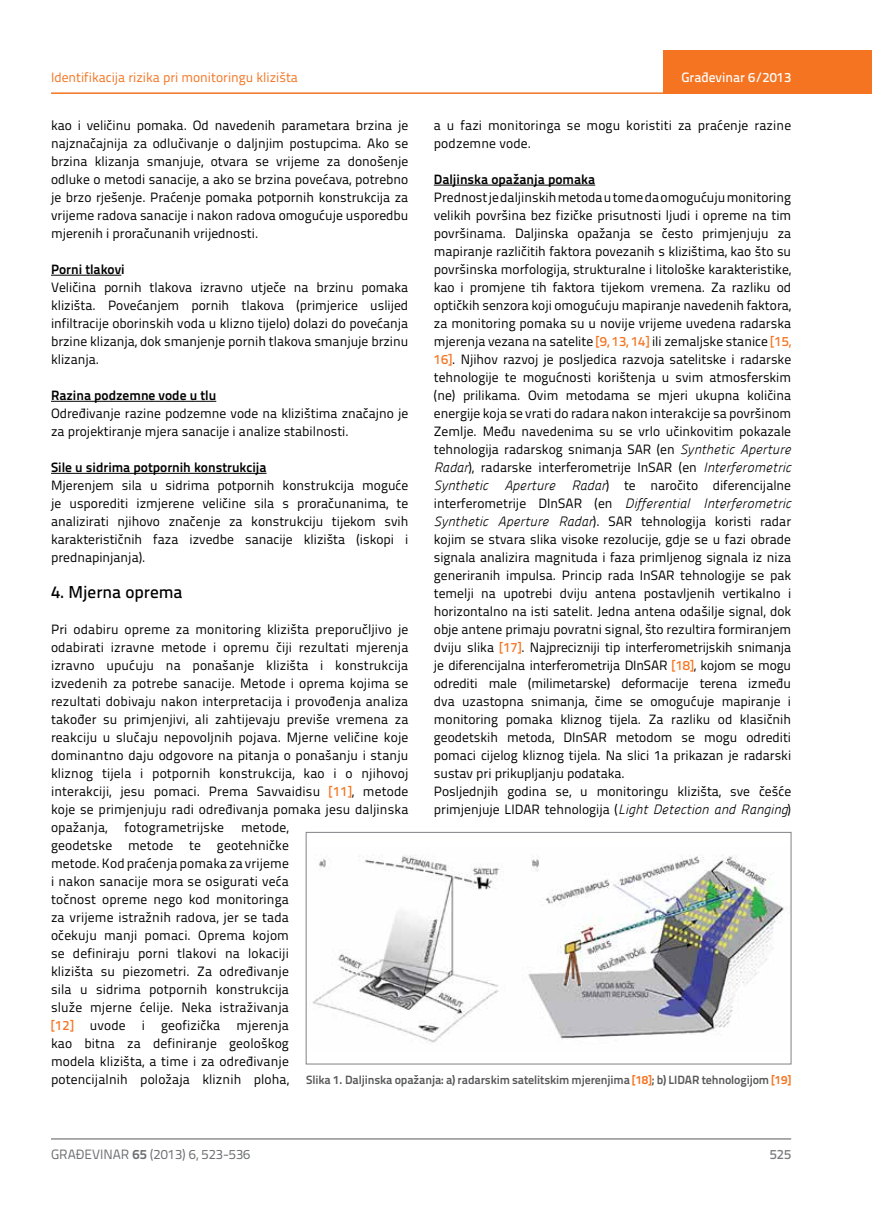
<style>
.page{position:relative;width:872px;height:1212px;background:#fff}
.page>*{position:absolute;margin:0;border:0;box-sizing:border-box;transform-origin:0 0}
.t1{font:500 17.25px "Titillium Text 22 L";color:#000}
.t2{font:13.5px/18px "Titillium Text 22 L";color:#000;text-align:justify}
.t3{font:700 13.5px "Titillium Text 22 L";color:#000}
.t4{font:italic 13.5px "Panefresco 250 wt";color:#000}
.t5{font:13.5px "Titillium Text 22 L";color:#f47421}
.t6{font:13.5px "Titillium Text 22 L";color:#6d6e71}
.t7{font:500 13.5px "Titillium Text 22 L";color:#fff}
.t8{font:500 13.5px "Titillium Text 22 L";color:#797a7d}
.t9{font:700 12px "Titillium Text 22 L";letter-spacing:-.01em;color:#58595b}
.s1{font-weight:500;color:#f47421}
.s2{font-family:"Panefresco 250 wt";font-style:italic}
.s3{font-family:"Titillium Text 22 L";font-style:normal}
.s4{color:#f47421}
.s5{font-weight:700}
</style>
<div class="page">
<hr style="left:51px;top:92px;width:821px;height:2px;background:#f47421">
<div style="left:663px;top:50px;width:209px;height:44px;background:#f47421"></div>
<hr style="left:51px;top:1139px;width:740px;height:1px;background:#58595b">
<hr style="left:51px;top:275px;width:70px;height:1px;background:#000">
<hr style="left:51px;top:401px;width:165px;height:1px;background:#000">
<hr style="left:51px;top:473px;width:215px;height:1px;background:#000">
<hr style="left:434px;top:185px;width:161px;height:1px;background:#000">
<img style="left:312px;top:855px;width:472px;height:188px">
<div style="left:306px;top:832px;width:485px;height:232px;border:1px solid #808285"></div>
<p class="t5" style="left:51px;top:68px;width:248px">Identifikacija rizika pri monitoringu klizišta</p>
<p class="t2" style="left:51px;top:115px;width:359px">kao i veličinu pomaka. Od navedenih parametara brzina je najznačajnija za odlučivanje o daljnjim postupcima. Ako se brzina klizanja smanjuje, otvara se vrijeme za donošenje odluke o metodi sanacije, a ako se brzina povećava, potrebno je brzo rješenje. Praćenje pomaka potpornih konstrukcija za vrijeme radova sanacije i nakon radova omogućuje usporedbu mjerenih i proračunanih vrijednosti.</p>
<p class="t3" style="left:51px;top:259px;width:75px">Porni tlakovi</p>
<p class="t2" style="left:51px;top:277px;width:359px">Veličina pornih tlakova izravno utječe na brzinu pomaka klizišta. Povećanjem pornih tlakova (primjerice uslijed infiltracije oborinskih voda u klizno tijelo) dolazi do povećanja brzine klizanja, dok smanjenje pornih tlakova smanjuje brzinu klizanja.</p>
<p class="t3" style="left:51px;top:385px;width:167px">Razina podzemne vode u tlu</p>
<p class="t2" style="left:51px;top:403px;width:359px">Određivanje razine podzemne vode na klizištima značajno je za projektiranje mjera sanacije i analize stabilnosti.</p>
<p class="t3" style="left:51px;top:457px;width:217px">Sile u sidrima potpornih konstrukcija</p>
<p class="t2" style="left:51px;top:475px;width:359px">Mjerenjem sila u sidrima potpornih konstrukcija moguće je usporediti izmjerene veličine sila s proračunanima, te analizirati njihovo značenje za konstrukciju tijekom svih karakterističnih faza izvedbe sanacije klizišta (iskopi i prednapinjanja).</p>
<p class="t1" style="left:51px;top:579px;width:133px">4. Mjerna oprema</p>
<p class="t2" style="left:51px;top:619px;width:359px">Pri odabiru opreme za monitoring klizišta preporučljivo je odabirati izravne metode i opremu čiji rezultati mjerenja izravno upućuju na ponašanje klizišta i konstrukcija izvedenih za potrebe sanacije. Metode i oprema kojima se rezultati dobivaju nakon interpretacija i provođenja analiza također su primjenjivi, ali zahtijevaju previše vremena za reakciju u slučaju nepovoljnih pojava. Mjerne veličine koje dominantno daju odgovore na pitanja o ponašanju i stanju kliznog tijela i potpornih konstrukcija, kao i o njihovoj interakciji, jesu pomaci. Prema Savvaidisu <span class="s1">[11]</span>, metode koje se primjenjuju radi određivanja pomaka jesu daljinska opažanja,</p>
<p class="t7" style="left:681px;top:67px;width:111px">Građevinar 6/2013</p>
<p class="t2" style="left:434px;top:115px;width:359px">a u fazi monitoringa se mogu koristiti za praćenje razine podzemne vode.</p>
<p class="t3" style="left:434px;top:168px;width:163px">Daljinska opažanja pomaka</p>
<p class="t2" style="left:434px;top:187px;width:359px">Prednost je daljinskih metoda u tome da omogućuju monitoring velikih površina bez fizičke prisutnosti ljudi i opreme na tim površinama. Daljinska opažanja se često primjenjuju za mapiranje različitih faktora povezanih s klizištima, kao što su površinska morfologija, strukturalne i litološke karakteristike, kao i promjene tih faktora tijekom vremena. Za razliku od optičkih senzora koji omogućuju mapiranje navedenih faktora, za monitoring pomaka su u novije vrijeme uvedena radarska mjerenja vezana na satelite <span class="s1">[9, 13, 14]</span> ili zemaljske stanice <span class="s1">[15, 16]</span>. Njihov razvoj je posljedica razvoja satelitske i radarske tehnologije te mogućnosti korištenja u svim atmosferskim (ne) prilikama. Ovim metodama se mjeri ukupna količina energije koja se vrati do radara nakon interakcije sa površinom Zemlje. Među navedenima su se vrlo učinkovitim pokazale tehnologija radarskog snimanja SAR (en <span class="s2">Synthetic Aperture Radar</span>), radarske interferometrije InSAR (en <span class="s2">Interferometric Synthetic Aperture Radar</span>) te naročito diferencijalne</p>
<p class="t4" style="left:434px;top:493px;width:359px"><span class="s3">interferometrije DInSAR (en</span> Differential Interferometric</p>
<p class="t2" style="left:434px;top:511px;width:359px;text-align:left"><span class="s2">Synthetic Aperture Radar</span>). SAR tehnologija koristi radar kojim se stvara slika visoke rezolucije, gdje se u fazi obrade signala analizira magnituda i faza primljenog signala iz niza generiranih impulsa. Princip rada InSAR tehnologije se pak temelji na upotrebi dviju antena postavljenih vertikalno i horizontalno na isti satelit. Jedna antena odašilje signal, dok obje antene primaju povratni signal, što rezultira formiranjem dviju slika <span class="s1">[17]</span>. Najprecizniji tip interferometrijskih snimanja je diferencijalna interferometrija DInSAR <span class="s1">[18]</span>, kojom se mogu odrediti male (milimetarske) deformacije terena između dva uzastopna snimanja, čime se omogućuje mapiranje i monitoring pomaka kliznog tijela. Za razliku od klasičnih geodetskih metoda, DInSAR metodom se mogu odrediti pomaci cijelog kliznog tijela. Na slici 1a prikazan je radarski sustav pri prikupljanju podataka.<br>Posljednjih godina se, u monitoringu klizišta, sve češće primjenjuje LIDAR tehnologija (<span class="s2">Light Detection and Ranging</span>)</p>
<p class="t2" style="left:125px;top:818px;width:101px">fotogrametrijske</p>
<p class="t2" style="left:51px;top:818px;width:239px;text-indent:190px">metode, geodetske metode te geotehničke metode. Kod praćenja pomaka za vrijeme i nakon sanacije mora se osigurati veća točnost opreme nego kod monitoringa za vrijeme istražnih radova, jer se tada očekuju manji pomaci. Oprema kojom se definiraju porni tlakovi na lokaciji klizišta su piezometri. Za određivanje sila u sidrima potpornih konstrukcija služe mjerne ćelije. Neka istraživanja <span class="s1">[12]</span> uvode i geofizička mjerenja kao bitna za definiranje geološkog modela klizišta, a time i za određivanje potencijalnih položaja kliznih ploha,</p>
<p class="t9" style="left:306px;top:1071px;width:486px">Slika 1. Daljinska opažanja: a) radarskim satelitskim mjerenjima <span class="s4">[18]</span>; b) LIDAR tehnologijom <span class="s4">[19]</span></p>
<p class="t6" style="left:51px;top:1144px;width:201px">GRAĐEVINAR <span class="s5">65</span> (2013) 6, 523-536</p>
<p class="t8" style="left:769px;top:1144px;width:23px">525</p>
</div>
